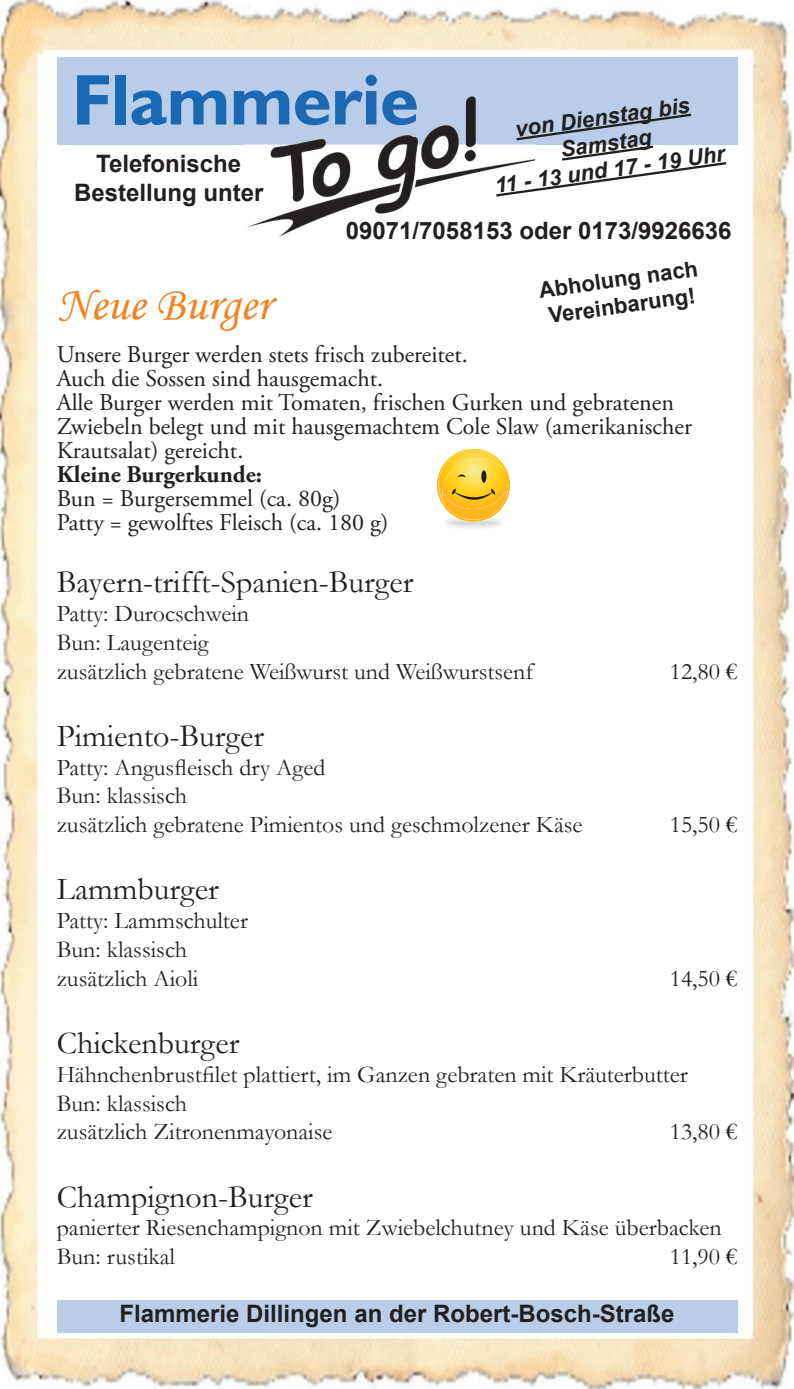
<style>
.page{position:relative;width:794px;height:1389px;background:#fff}
.page>*{position:absolute;margin:0;border:0;box-sizing:border-box;transform-origin:0 0}
.t1{font:700 72px "Humanist 521 BT";color:#1868b4}
.t2{font:48px "Monotype Corsiva";color:#f58220}
.t3{font:32px "Garamond";color:#231f20}
.t4{font:24px/28.8px "Garamond";color:#231f20}
.t5{font:24px/24px "Adobe Garamond Pro";color:#231f20}
.t6{font:700 24px/28.8px "Arial";color:#231f20;text-align:center}
.t7{font:700 24px "Adobe Garamond Pro";color:#231f20}
.t8{font:italic 700 22px/26.4px "Arial";color:#231f20;text-align:center}
.t9{font:700 22px/26.4px "Arial";color:#231f20}
</style>
<div class="page">
<img style="left:0;top:0;width:789px;height:68px">
<img style="left:0;top:68px;width:65px;height:1314px">
<img style="left:728px;top:68px;width:66px;height:1321px">
<img style="left:65px;top:1332px;width:199px;height:56px">
<img style="left:530px;top:1332px;width:198px;height:57px">
<img style="left:264px;top:1332px;width:266px;height:56px">
<div style="left:57px;top:1300px;width:680px;height:32px;background:#b9cde9"></div>
<div style="left:57px;top:57px;width:680px;height:88px;background:#b9cde9"></div>
<img style="left:245px;top:95px;width:249px;height:142px">
<img style="left:245px;top:94px;width:172px;height:31px">
<svg style="left:494px;top:113px;width:233px;height:84px"></svg>
<svg style="left:437px;top:449px;width:73px;height:73px"></svg>
<h1 class="t1" style="left:72px;top:55px;width:348px">Flammerie</h1>
<p class="t6" style="left:74px;top:150px;width:191px">Telefonische<br>Bestellung unter</p>
<p class="t8" style="left:486px;top:121px;width:233px;rotate:-8deg">von Dienstag bis<br>Samstag<br>11 - 13 und 17 - 19 Uhr</p>
<p class="t6" style="left:346px;top:217px;width:387px">09071/7058153 oder 0173/9926636</p>
<p class="t9" style="left:537px;top:278px;width:162px;rotate:-8deg">Abholung nach<br>Vereinbarung!</p>
<h2 class="t2" style="left:57px;top:276px;width:216px">Neue Burger</h2>
<p class="t5" style="left:57px;top:343px;width:637px">Unsere Burger werden stets frisch zubereitet.<br>Auch die Sossen sind hausgemacht.<br>Alle Burger werden mit Tomaten, frischen Gurken und gebratenen Zwiebeln belegt und mit hausgemachtem Cole Slaw (amerikanischer Krautsalat) gereicht.</p>
<p class="t7" style="left:57px;top:460px;width:207px">Kleine Burgerkunde:</p>
<p class="t5" style="left:57px;top:487px;width:333px">Bun = Burgersemmel (ca. 80g)<br>Patty = gewolftes Fleisch (ca. 180 g)</p>
<h3 class="t3" style="left:57px;top:561px;width:358px">Bayern-trifft-Spanien-Burger</h3>
<p class="t4" style="left:57px;top:598px;width:478px">Patty: Durocschwein<br>Bun: Laugenteig<br>zusätzlich gebratene Weißwurst und Weißwurstsenf</p>
<h3 class="t3" style="left:57px;top:714px;width:209px">Pimiento-Burger</h3>
<p class="t4" style="left:57px;top:752px;width:527px">Patty: Angusfleisch dry Aged<br>Bun: klassisch<br>zusätzlich gebratene Pimientos und geschmolzener Käse</p>
<h3 class="t3" style="left:57px;top:868px;width:164px">Lammburger</h3>
<p class="t4" style="left:57px;top:906px;width:193px">Patty: Lammschulter<br>Bun: klassisch zusätzlich Aioli</p>
<p class="t4" style="left:670px;top:656px;width:69px">12,80 €</p>
<p class="t4" style="left:670px;top:810px;width:69px">15,50 €</p>
<p class="t4" style="left:670px;top:963px;width:69px">14,50 €</p>
<h3 class="t3" style="left:57px;top:1021px;width:184px">Chickenburger</h3>
<p class="t4" style="left:57px;top:1059px;width:633px">Hähnchenbrustfilet plattiert, im Ganzen gebraten mit Kräuterbutter<br>Bun: klassisch<br>zusätzlich Zitronenmayonaise</p>
<p class="t4" style="left:670px;top:1117px;width:69px">13,80 €</p>
<h3 class="t3" style="left:57px;top:1175px;width:258px">Champignon-Burger</h3>
<p class="t4" style="left:57px;top:1213px;width:666px">panierter Riesenchampignon mit Zwiebelchutney und Käse überbacken<br>Bun: rustikal</p>
<p class="t4" style="left:670px;top:1242px;width:69px">11,90 €</p>
<p class="t6" style="left:119px;top:1300px;width:556px">Flammerie Dillingen an der Robert-Bosch-Straße</p>
</div>
